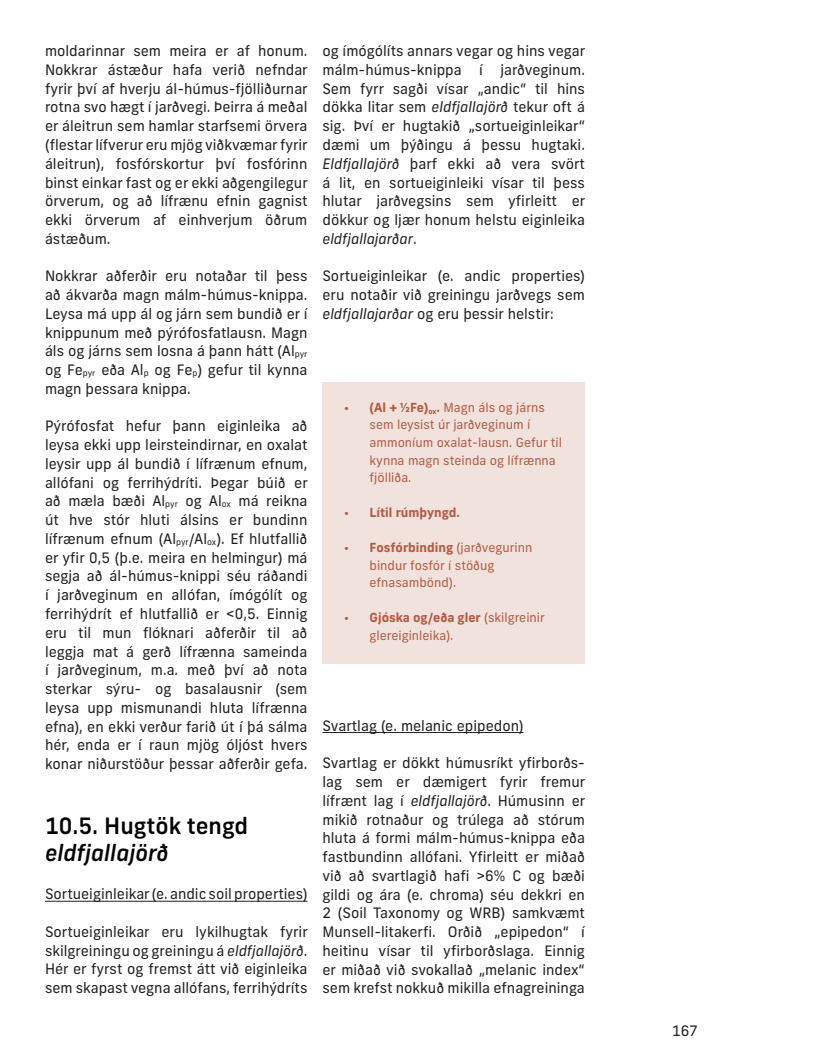
<style>
.page{position:relative;width:815px;height:1053px;background:#fff}
.page>*{position:absolute;margin:0;border:0;box-sizing:border-box;transform-origin:0 0}
.t1{font:500 22.5px "New Frank";color:#040503}
.t2{font:italic 500 22.5px "New Frank";color:#040503}
.t3{font:14.38px/18.8px "New Frank";color:#231f20;text-align:justify}
.t4{font:12.5px/17.5px "New Frank";color:#b35c43}
.t5{font:700 12.5px "New Frank";color:#b35c43}
.s1{font-size:8.38px}
.s2{font-style:italic}
.s3{font-weight:700}
</style>
<div class="page">
<div style="left:323px;top:382px;width:262px;height:281px;background:#f1e2dd"></div>
<hr style="left:45px;top:900px;width:262px;height:1px;background:#231f20">
<hr style="left:322px;top:732px;width:201px;height:1px;background:#231f20">
<p class="t3" style="left:45px;top:42px;width:264px">moldarinnar sem meira er af honum.<br>Nokkrar ástæður hafa verið nefndar fyrir því af hverju ál-húmus-fjölliðurnar rotna svo hægt í jarðvegi. Þeirra á meðal er áleitrun sem hamlar starfsemi örvera (flestar lífverur eru mjög viðkvæmar fyrir áleitrun), fosfórskortur því fosfórinn binst einkar fast og er ekki aðgengilegur örverum, og að lífrænu efnin gagnist ekki örverum af einhverjum öðrum ástæðum.</p>
<p class="t3" style="left:45px;top:267px;width:264px">Nokkrar aðferðir eru notaðar til þess að ákvarða magn málm-húmus-knippa.<br>Leysa má upp ál og járn sem bundið er í knippunum með pýrófosfatlausn. Magn áls og járns sem losna á þann hátt (Al<span class="s1">pyr </span>og Fe<span class="s1">pyr</span> eða Al<span class="s1">p</span> og Fe<span class="s1">p</span>) gefur til kynna magn þessara knippa.</p>
<p class="t3" style="left:45px;top:417px;width:264px">Pýrófosfat hefur þann eiginleika að leysa ekki upp leirsteindirnar, en oxalat leysir upp ál bundið í lífrænum efnum, allófani og ferrihýdríti. Þegar búið er að mæla bæði Al<span class="s1">pyr</span> og Al<span class="s1">ox</span> má reikna út hve stór hluti álsins er bundinn lífrænum efnum (Al<span class="s1">pyr</span>/Al<span class="s1">ox</span>). Ef hlutfallið er yfir 0,5 (þ.e. meira en helmingur) má segja að ál-húmus-knippi séu ráðandi í jarðveginum en allófan, ímógólít og ferrihýdrít ef hlutfallið er &lt;0,5. Einnig eru til mun flóknari aðferðir til að leggja mat á gerð lífrænna sameinda í jarðveginum, m.a. með því að nota sterkar sýru- og basalausnir (sem leysa upp mismunandi hluta lífrænna efna), en ekki verður farið út í þá sálma hér, enda er í raun mjög óljóst hvers konar niðurstöður þessar aðferðir gefa.</p>
<h1 class="t1" style="left:45px;top:811px;width:205px">10.5. Hugtök tengd</h1>
<h1 class="t2" style="left:45px;top:838px;width:125px">eldfjallajörð</h1>
<p class="t3" style="left:45px;top:884px;width:264px">Sortueiginleikar (e. andic soil properties)</p>
<p class="t3" style="left:45px;top:922px;width:264px">Sortueiginleikar eru lykilhugtak fyrir skilgreiningu og greiningu á <span class="s2">eldfjallajörð</span>.<br>Hér er fyrst og fremst átt við eiginleika sem skapast vegna allófans, ferrihýdríts</p>
<p class="t3" style="left:322px;top:42px;width:264px">og ímógólíts annars vegar og hins vegar málm-húmus-knippa í jarðveginum.<br>Sem fyrr sagði vísar „andic“ til hins dökka litar sem <span class="s2">eldfjallajörð</span> tekur oft á sig. Því er hugtakið „sortueiginleikar“ dæmi um þýðingu á þessu hugtaki.<br><span class="s2">Eldfjallajörð</span> þarf ekki að vera svört á lit, en sortueiginleiki vísar til þess hlutar jarðvegsins sem yfirleitt er dökkur og ljær honum helstu eiginleika <span class="s2">eldfjallajarðar</span>.</p>
<p class="t3" style="left:322px;top:267px;width:264px">Sortueiginleikar (e. andic properties) eru notaðir við greiningu jarðvegs sem <span class="s2">eldfjallajarðar</span> og eru þessir helstir:</p>
<p class="t4" style="left:344px;top:398px;width:7px">•</p>
<p class="t4" style="left:344px;top:503px;width:7px">•</p>
<p class="t4" style="left:344px;top:538px;width:7px">•</p>
<p class="t4" style="left:344px;top:608px;width:7px">•</p>
<p class="t4" style="left:370px;top:398px;width:194px"><span class="s3">(Al + ½Fe)</span><sub>ox</sub><span class="s3">.</span> Magn áls og járns sem leysist úr jarðveginum í ammoníum oxalat-lausn. Gefur til kynna magn steinda og lífrænna fjölliða.</p>
<p class="t5" style="left:370px;top:504px;width:92px">Lítil rúmþyngd.</p>
<p class="t4" style="left:370px;top:538px;width:164px"><span class="s3">Fosfórbinding</span> (jarðvegurinn bindur fosfór í stöðug efnasambönd).</p>
<p class="t4" style="left:370px;top:608px;width:177px"><span class="s3">Gjóska og/eða gler</span> (skilgreinir glereiginleika).</p>
<p class="t3" style="left:322px;top:716px;width:203px">Svartlag (e. melanic epipedon)</p>
<p class="t3" style="left:322px;top:753px;width:264px">Svartlag er dökkt húmusríkt yfirborðs&shy;lag sem er dæmigert fyrir fremur lífrænt lag í <span class="s2">eldfjallajörð</span>. Húmusinn er mikið rotnaður og trúlega að stórum hluta á formi málm-húmus-knippa eða fastbundinn allófani. Yfirleitt er miðað við að svartlagið hafi &gt;6% C og bæði gildi og ára (e. chroma) séu dekkri en 2 (Soil Taxonomy og WRB) samkvæmt Munsell-litakerfi. Orðið „epipedon“ í heitinu vísar til yfirborðslaga. Einnig er miðað við svokallað „melanic index“ sem krefst nokkuð mikilla efnagreininga</p>
<p class="t3" style="left:672px;top:1021px;width:27px">167</p>
</div>
